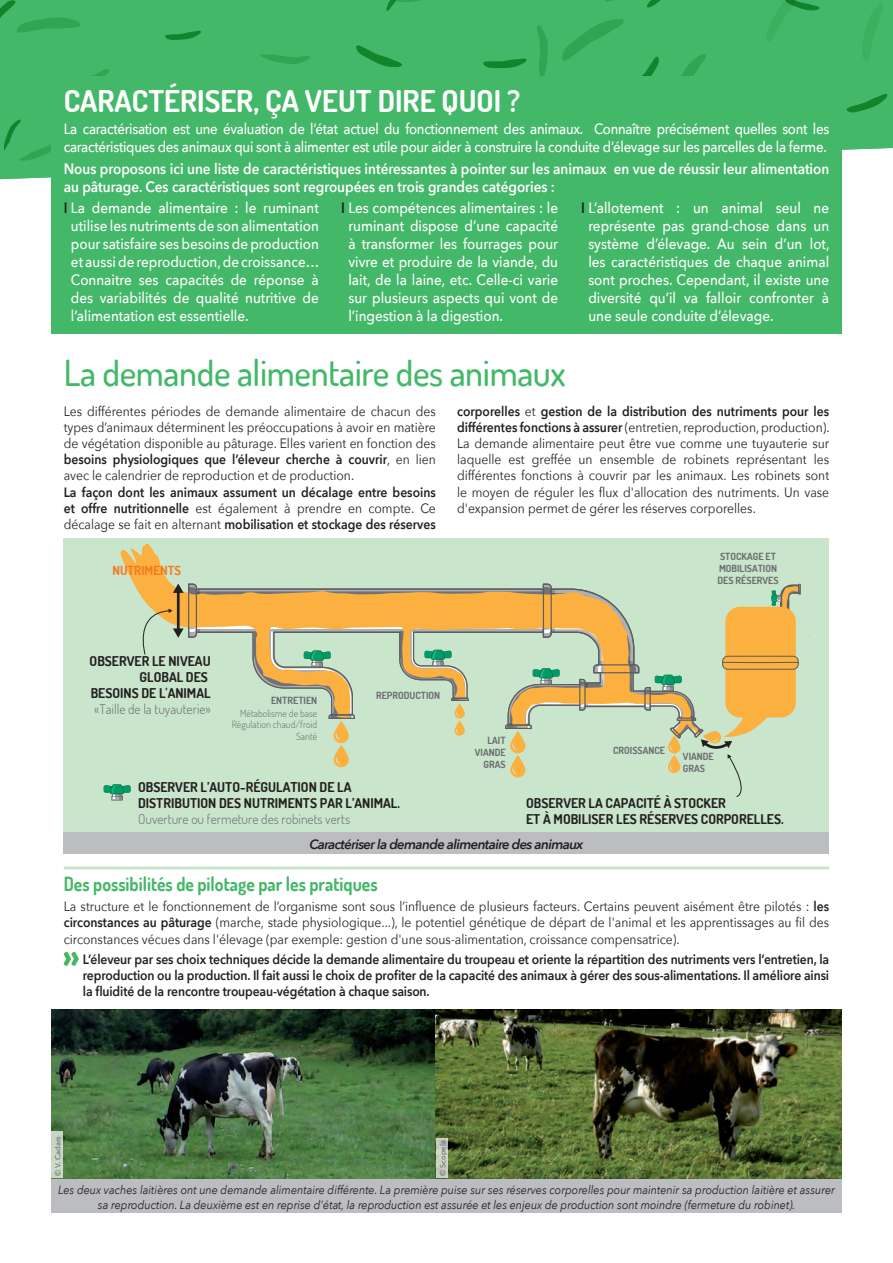
<style>
.page{position:relative;width:893px;height:1263px;background:#fff}
.page>*{position:absolute;margin:0;border:0;box-sizing:border-box;transform-origin:0 0}
.t1{font:500 36px "Dosis";letter-spacing:-.01em;color:#44b869}
.t2{font:700 30px "Dosis";color:#fff}
.t3{font:700 19.5px "Dosis";color:#44b869;scale:.9 1}
.t4{font:500 15px/18px "Avenir Next";letter-spacing:-.02em;color:#fff;text-align:justify;scale:.9 1}
.t5{font:500 15px/18px "Avenir Next";letter-spacing:-.02em;color:#fff;scale:.88 1}
.t6{font:600 15px/18px "Avenir Next";color:#fff;scale:.9 1}
.t7{font:13.5px/16.2px "Avenir Next";color:#231f20;text-align:justify;scale:.9 1}
.t8{font:600 13.5px/16.2px "Avenir Next";letter-spacing:-.01em;color:#231f20;text-align:justify;scale:.9 1}
.t9{font:700 13.5px/16.2px "Dosis";color:#231f20}
.t10{font:300 13.5px "Dosis";color:#6c6d70}
.t11{font:italic 600 13.5px "Avenir Next";letter-spacing:-.05em;color:#231f20}
.t12{font:700 12.6px "Dosis";color:#f47921}
.t13{font:italic 12px/14.4px "Avenir Next";color:#231f20;text-align:center;scale:.9 1}
.t14{font:700 9.9px/11.9px "Dosis";color:#6c6d70}
.t15{font:300 9.9px/11.9px "Dosis";color:#6c6d70;text-align:right}
.t16{font:500 7.5px "Avenir Next";color:#6c6d70}
.s1{font-weight:600;color:#231f20}
.s2{font-weight:600}
.s3{font-weight:400}
</style>
<div class="page">
<div style="left:0;top:0;width:893px;height:179px;background:#44b869"></div>
<svg style="left:164px;top:30px;width:39px;height:10px"></svg>
<svg style="left:355px;top:45px;width:49px;height:23px"></svg>
<svg style="left:845px;top:94px;width:45px;height:20px"></svg>
<svg style="left:669px;top:51px;width:38px;height:26px"></svg>
<svg style="left:0;top:0;width:84px;height:34px"></svg>
<svg style="left:386px;top:0;width:62px;height:12px"></svg>
<svg style="left:53px;top:66px;width:57px;height:11px"></svg>
<svg style="left:260px;top:54px;width:50px;height:10px"></svg>
<svg style="left:482px;top:17px;width:178px;height:60px"></svg>
<svg style="left:4px;top:119px;width:47px;height:42px"></svg>
<svg style="left:96px;top:0;width:39px;height:2px"></svg>
<svg style="left:602px;top:0;width:74px;height:10px"></svg>
<svg style="left:764px;top:0;width:58px;height:43px"></svg>
<svg style="left:861px;top:0;width:23px;height:63px"></svg>
<svg style="left:794px;top:76px;width:37px;height:1px"></svg>
<div style="left:51px;top:77px;width:791px;height:257px;background:#44b869"></div>
<div style="left:64px;top:539px;width:765px;height:307px;background:#c9e5cc"></div>
<svg style="left:120px;top:543px;width:51px;height:40px;fill:#fbb03f"></svg>
<svg style="left:104px;top:583px;width:697px;height:217px"></svg>
<hr style="left:64px;top:866px;width:765px;height:3px;background:#c9e5cc">
<svg style="left:64px;top:952px;width:15px;height:14px"></svg>
<div style="left:64px;top:832px;width:765px;height:22px;background:#bcbdc0"></div>
<div style="left:51px;top:1178px;width:791px;height:35px;background:#bcbdc0"></div>
<img style="left:51px;top:1009px;width:791px;height:169px">
<div style="left:51px;top:1131px;width:12px;height:47px;background:#c9d8c5"></div>
<svg style="left:436px;top:1138px;width:12px;height:40px"></svg>
<h2 class="t2" style="left:64px;top:81px;width:458px">CARACTÉRISER, ÇA VEUT DIRE QUOI ?</h2>
<p class="t5" style="left:64px;top:119px;width:871px">La caractérisation est une évaluation de l’état actuel du fonctionnement des animaux. Connaître précisément quelles sont les caractéristiques des animaux qui sont à alimenter est utile pour aider à construire la conduite d’élevage sur les parcelles de la ferme.</p>
<p class="t6" style="left:64px;top:159px;width:852px">Nous proposons ici une liste de caractéristiques intéressantes à pointer sur les animaux en vue de réussir leur alimentation au pâturage. Ces caractéristiques sont regroupées en trois grandes catégories :</p>
<p class="t4" style="left:71px;top:198px;width:277px;text-indent:-7px"><span class="s1">I</span> La demande alimentaire : le ruminant utilise les nutriments de son alimentation pour satisfaire ses besoins de production et aussi de reproduction, de croissance… Connaitre ses capacités de réponse à des variabilités de qualité nutritive de l’alimentation est essentielle.</p>
<p class="t4" style="left:348px;top:198px;width:234px;text-indent:-7px"><span class="s1">I</span> Les compétences alimentaires : le ruminant dispose d’une capacité à transformer les fourrages pour vivre et produire de la viande, du lait, de la laine, etc. Celle-ci varie sur plusieurs aspects qui vont de l’ingestion à la digestion.</p>
<p class="t4" style="left:588px;top:198px;width:270px;text-indent:-7px"><span class="s1">I</span> L’allotement : un animal seul ne représente pas grand-chose dans un système d’élevage. Au sein d’un lot, les caractéristiques de chaque animal sont proches. Cependant, il existe une diversité qu’il va falloir confronter à une seule conduite d’élevage.</p>
<h1 class="t1" style="left:64px;top:349px;width:503px">La demande alimentaire des animaux</h1>
<p class="t7" style="left:64px;top:402px;width:415px">Les différentes périodes de demande alimentaire de chacun des types d’animaux déterminent les préoccupations à avoir en matière de végétation disponible au pâturage. Elles varient en fonction des <span class="s2">besoins physiologiques que l’éleveur cherche à couvrir</span>, en lien avec le calendrier de reproduction et de production.</p>
<p class="t8" style="left:64px;top:483px;width:415px">La façon dont les animaux assument un décalage entre besoins et offre nutritionnelle <span class="s3">est également à prendre en compte. Ce décalage se fait en alternant</span> mobilisation et stockage des réserves</p>
<p class="t12" style="left:113px;top:562px;width:70px">NUTRIMENTS</p>
<p class="t7" style="left:457px;top:402px;width:415px"><span class="s2">corporelles</span> et <span class="s2">gestion de la distribution des nutriments pour les différentes fonctions à assurer</span> (entretien, reproduction, production).<br>La demande alimentaire peut être vue comme une tuyauterie sur laquelle est greffée un ensemble de robinets représentant les différentes fonctions à couvrir par les animaux. Les robinets sont le moyen de réguler les flux d'allocation des nutriments. Un vase d'expansion permet de gérer les réserves corporelles.</p>
<p class="t14" style="left:717px;top:550px;width:63px">STOCKAGE ET<br>MOBILISATION<br>DES RÉSERVES</p>
<p class="t9" style="left:90px;top:652px;width:123px;text-align:right">OBSERVER LE NIVEAU<br>GLOBAL DES<br>BESOINS DE L'ANIMAL</p>
<p class="t10" style="left:94px;top:700px;width:118px">«Taille de la tuyauterie»</p>
<p class="t14" style="left:376px;top:689px;width:66px">REPRODUCTION</p>
<p class="t14" style="left:271px;top:694px;width:48px">ENTRETIEN</p>
<p class="t15" style="left:232px;top:707px;width:87px">Métabolisme de base<br>Régulation chaud/froid<br>Santé</p>
<p class="t9" style="left:138px;top:778px;width:264px">OBSERVER L’AUTO-RÉGULATION DE LA<br>DISTRIBUTION DES NUTRIMENTS PAR L’ANIMAL.</p>
<p class="t10" style="left:138px;top:810px;width:214px">Ouverture ou fermeture des robinets verts</p>
<p class="t14" style="left:475px;top:734px;width:32px;text-align:right">LAIT<br>VIANDE<br>GRAS</p>
<p class="t14" style="left:613px;top:744px;width:53px">CROISSANCE</p>
<p class="t14" style="left:683px;top:750px;width:32px">VIANDE<br>GRAS</p>
<p class="t9" style="left:526px;top:795px;width:259px">OBSERVER LA CAPACITÉ À STOCKER<br>ET À MOBILISER LES RÉSERVES CORPORELLES.</p>
<p class="t11" style="left:309px;top:832px;width:276px">Caractériser la demande alimentaire des animaux</p>
<h3 class="t3" style="left:64px;top:871px;width:350px">Des possibilités de pilotage par les pratiques</h3>
<p class="t7" style="left:64px;top:898px;width:852px">La structure et le fonctionnement de l’organisme sont sous l’influence de plusieurs facteurs. Certains peuvent aisément être pilotés : <span class="s2">les circonstances au pâturage</span> (marche, stade physiologique...), le potentiel génétique de départ de l'animal et les apprentissages au fil des circonstances vécues dans l'élevage (par exemple: gestion d'une sous-alimentation, croissance compensatrice).</p>
<p class="t8" style="left:83px;top:951px;width:831px">L’éleveur par ses choix techniques décide la demande alimentaire du troupeau et oriente la répartition des nutriments vers l’entretien, la reproduction ou la production. Il fait aussi le choix de profiter de la capacité des animaux à gérer des sous-alimentations. Il améliore ainsi la fluidité de la rencontre troupeau-végétation à chaque saison.</p>
<p class="t16" style="left:52px;top:1176px;width:41px;rotate:-90deg">© V. Cadars</p>
<p class="t16" style="left:436px;top:1176px;width:37px;rotate:-90deg">© Scopela</p>
<p class="t13" style="left:58px;top:1182px;width:864px">Les deux vaches laitières ont une demande alimentaire différente. La première puise sur ses réserves corporelles pour maintenir sa production laitière et assurer sa reproduction. La deuxième est en reprise d'état, la reproduction est assurée et les enjeux de production sont moindre (fermeture du robinet).</p>
</div>
